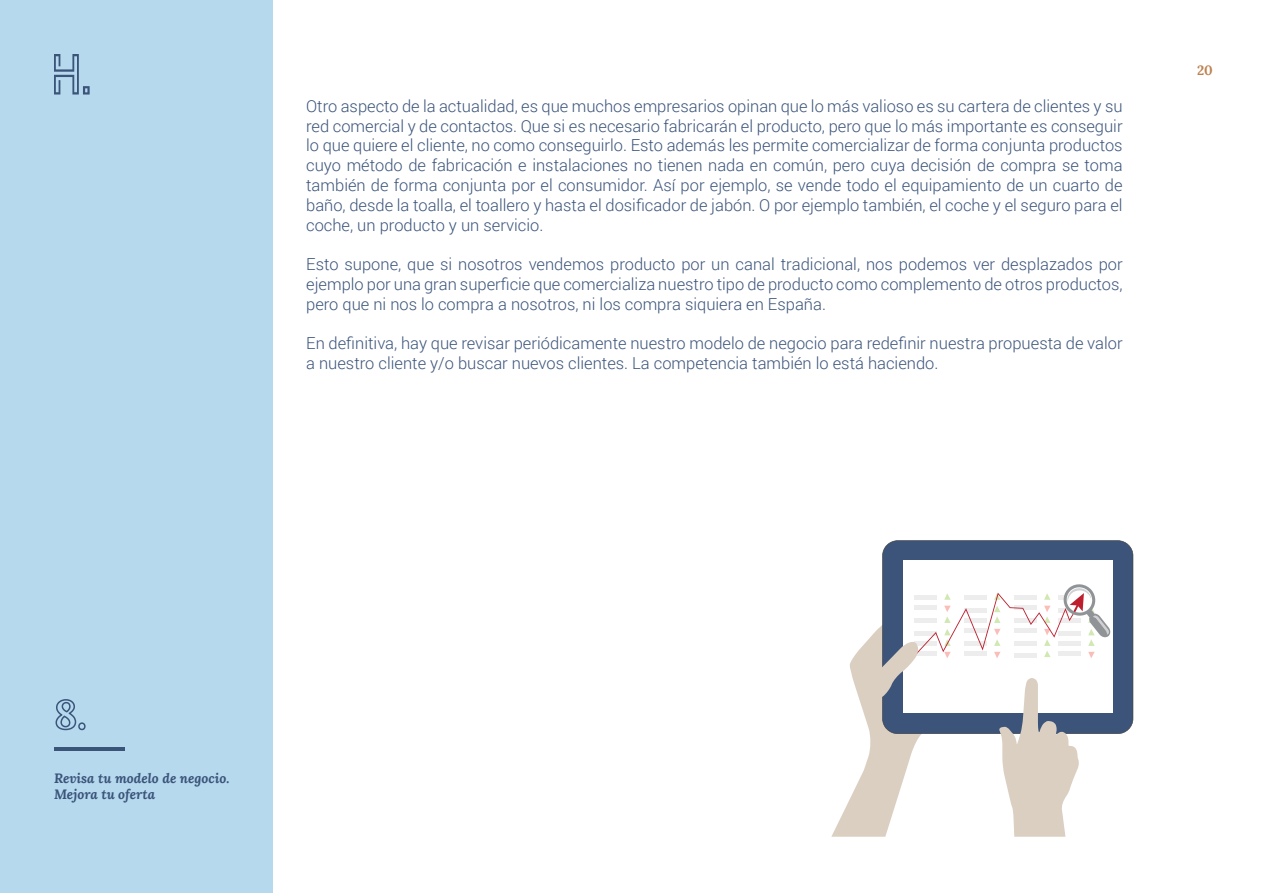
<style>
.page{position:relative;width:1263px;height:893px;background:#fff}
.page>*{position:absolute;margin:0;border:0;box-sizing:border-box;transform-origin:0 0}
.t1{font:300 16.5px/19.8px "Roboto";color:#3b547a;text-align:justify}
.t2{font:italic 700 13.5px/16.2px "Lora";color:#3b547a}
.t3{font:700 13.5px "Lora";color:#bd824f}
</style>
<div class="page">
<div style="left:0;top:0;width:272px;height:893px;background:#b6d9ee"></div>
<svg style="left:54px;top:54px;width:36px;height:41px"></svg>
<hr style="left:54px;top:747px;width:70px;height:4px;background:#3b547a">
<svg style="left:55px;top:699px;width:31px;height:32px"></svg>
<svg style="left:882px;top:540px;width:251px;height:194px;background:#445a7d"></svg>
<div style="left:903px;top:560px;width:209px;height:153px;background:#fff"></div>
<svg style="left:831px;top:582px;width:280px;height:255px"></svg>
<p class="t1" style="left:306px;top:96px;width:818px">Otro aspecto de la actualidad, es que muchos empresarios opinan que lo más valioso es su cartera de clientes y su red comercial y de contactos. Que si es necesario fabricarán el producto, pero que lo más importante es conseguir lo que quiere el cliente, no como conseguirlo. Esto además les permite comercializar de forma conjunta productos cuyo método de fabricación e instalaciones no tienen nada en común, pero cuya decisión de compra se toma también de forma conjunta por el consumidor. Así por ejemplo, se vende todo el equipamiento de un cuarto de baño, desde la toalla, el toallero y hasta el dosificador de jabón. O por ejemplo también, el coche y el seguro para el coche, un producto y un servicio.</p>
<p class="t1" style="left:306px;top:254px;width:818px">Esto supone, que si nosotros vendemos producto por un canal tradicional, nos podemos ver desplazados por ejemplo por una gran superficie que comercializa nuestro tipo de producto como complemento de otros productos, pero que ni nos lo compra a nosotros, ni los compra siquiera en España.</p>
<p class="t1" style="left:306px;top:333px;width:818px">En definitiva, hay que revisar periódicamente nuestro modelo de negocio para redefinir nuestra propuesta de valor a nuestro cliente y/o buscar nuevos clientes. La competencia también lo está haciendo.</p>
<p class="t3" style="left:1197px;top:62px;width:17px">20</p>
<p class="t2" style="left:54px;top:769px;width:177px">Revisa tu modelo de negocio.<br>Mejora tu oferta</p>
</div>
